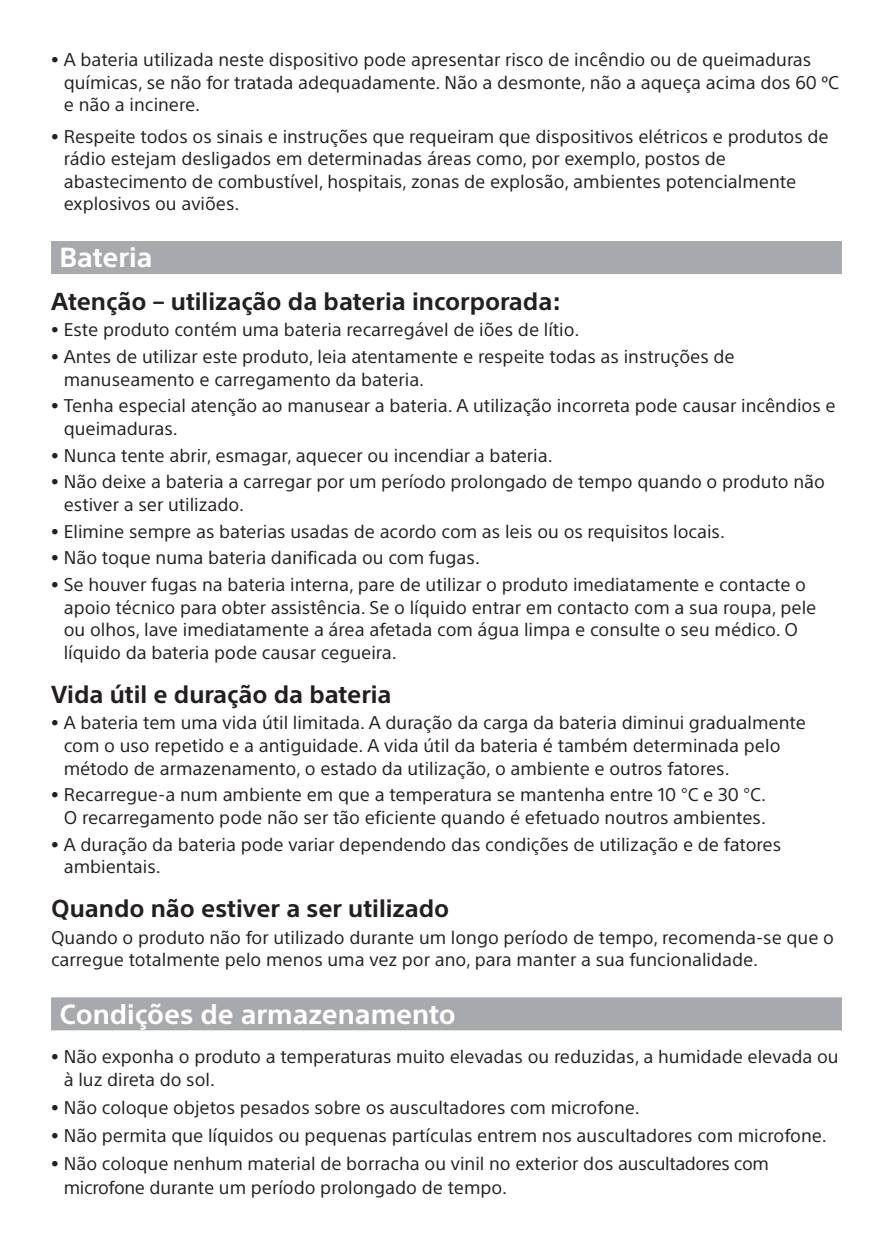
<style>
.page{position:relative;width:893px;height:1259px;background:#fff}
.page>*{position:absolute;margin:0;border:0;box-sizing:border-box;transform-origin:0 0}
.t1{font:700 27px "SST";color:#fff}
.t2{font:700 24px "SST";color:#231f20}
.t3{font:18px/22.5px "SST";color:#231f20}
.s1{font-family:"Sony Font Unicode";font-size:13.5px}
</style>
<div class="page">
<div style="left:51px;top:241px;width:791px;height:33px;background:#a8a9ad"></div>
<div style="left:51px;top:997px;width:791px;height:33px;background:#a8a9ad"></div>
<p class="t3" style="left:64px;top:49px;width:777px;text-indent:-13px"><span class="s1">ˎ</span> A bateria utilizada neste dispositivo pode apresentar risco de incêndio ou de queimaduras químicas, se não for tratada adequadamente. Não a desmonte, não a aqueça acima dos 60 ºC e não a incinere.</p>
<p class="t3" style="left:64px;top:125px;width:766px;text-indent:-13px"><span class="s1">ˎ</span> Respeite todos os sinais e instruções que requeiram que dispositivos elétricos e produtos de rádio estejam desligados em determinadas áreas como, por exemplo, postos de abastecimento de combustível, hospitais, zonas de explosão, ambientes potencialmente explosivos ou aviões.</p>
<h1 class="t1" style="left:60px;top:242px;width:94px">Bateria</h1>
<h2 class="t2" style="left:51px;top:287px;width:511px">Atenção – utilização da bateria incorporada:</h2>
<p class="t3" style="left:51px;top:316px;width:685px;line-height:26.7px"><span class="s1">ˎ</span> Este produto contém uma bateria recarregável de iões de lítio.<br><span class="s1">ˎ</span> Antes de utilizar este produto, leia atentamente e respeite todas as instruções de</p>
<p class="t3" style="left:51px;top:366px;width:786px;line-height:26.7px;text-indent:13px">manuseamento e carregamento da bateria.<br><span class="s1">ˎ</span> Tenha especial atenção ao manusear a bateria. A utilização incorreta pode causar incêndios e</p>
<p class="t3" style="left:51px;top:415px;width:775px;line-height:26.7px;text-indent:13px">queimaduras.<br><span class="s1">ˎ</span> Nunca tente abrir, esmagar, aquecer ou incendiar a bateria.<br><span class="s1">ˎ</span> Não deixe a bateria a carregar por um período prolongado de tempo quando o produto não</p>
<p class="t3" style="left:51px;top:491px;width:757px;line-height:26.7px;text-indent:13px">estiver a ser utilizado.<br><span class="s1">ˎ</span> Elimine sempre as baterias usadas de acordo com as leis ou os requisitos locais.<br><span class="s1">ˎ</span> Não toque numa bateria danificada ou com fugas.<br><span class="s1">ˎ</span> Se houver fugas na bateria interna, pare de utilizar o produto imediatamente e contacte o</p>
<p class="t3" style="left:64px;top:596px;width:754px">apoio técnico para obter assistência. Se o líquido entrar em contacto com a sua roupa, pele ou olhos, lave imediatamente a área afetada com água limpa e consulte o seu médico. O líquido da bateria pode causar cegueira.</p>
<h2 class="t2" style="left:51px;top:680px;width:342px">Vida útil e duração da bateria</h2>
<p class="t3" style="left:64px;top:711px;width:744px;text-indent:-13px"><span class="s1">ˎ</span> A bateria tem uma vida útil limitada. A duração da carga da bateria diminui gradualmente com o uso repetido e a antiguidade. A vida útil da bateria é também determinada pelo método de armazenamento, o estado da utilização, o ambiente e outros fatores.</p>
<p class="t3" style="left:51px;top:783px;width:717px;text-align:right"><span class="s1">ˎ</span> Recarregue-a num ambiente em que a temperatura se mantenha entre 10 °C e 30 °C.<br>O recarregamento pode não ser tão eficiente quando é efetuado noutros ambientes.</p>
<p class="t3" style="left:64px;top:832px;width:719px;text-indent:-13px"><span class="s1">ˎ</span> A duração da bateria pode variar dependendo das condições de utilização e de fatores ambientais.</p>
<h2 class="t2" style="left:51px;top:894px;width:400px">Quando não estiver a ser utilizado</h2>
<p class="t3" style="left:51px;top:926px;width:785px">Quando o produto não for utilizado durante um longo período de tempo, recomenda-se que o carregue totalmente pelo menos uma vez por ano, para manter a sua funcionalidade.</p>
<h1 class="t1" style="left:60px;top:998px;width:398px">Condições de armazenamento</h1>
<p class="t3" style="left:64px;top:1044px;width:776px;line-height:23.7px;text-indent:-13px"><span class="s1">ˎ</span> Não exponha o produto a temperaturas muito elevadas ou reduzidas, a humidade elevada ou à luz direta do sol.</p>
<p class="t3" style="left:51px;top:1093px;width:777px;line-height:27.9px"><span class="s1">ˎ</span> Não coloque objetos pesados sobre os auscultadores com microfone.<br><span class="s1">ˎ</span> Não permita que líquidos ou pequenas partículas entrem nos auscultadores com microfone. <span class="s1">ˎ</span> Não coloque nenhum material de borracha ou vinil no exterior dos auscultadores com</p>
<p class="t3" style="left:64px;top:1176px;width:445px">microfone durante um período prolongado de tempo.</p>
</div>
